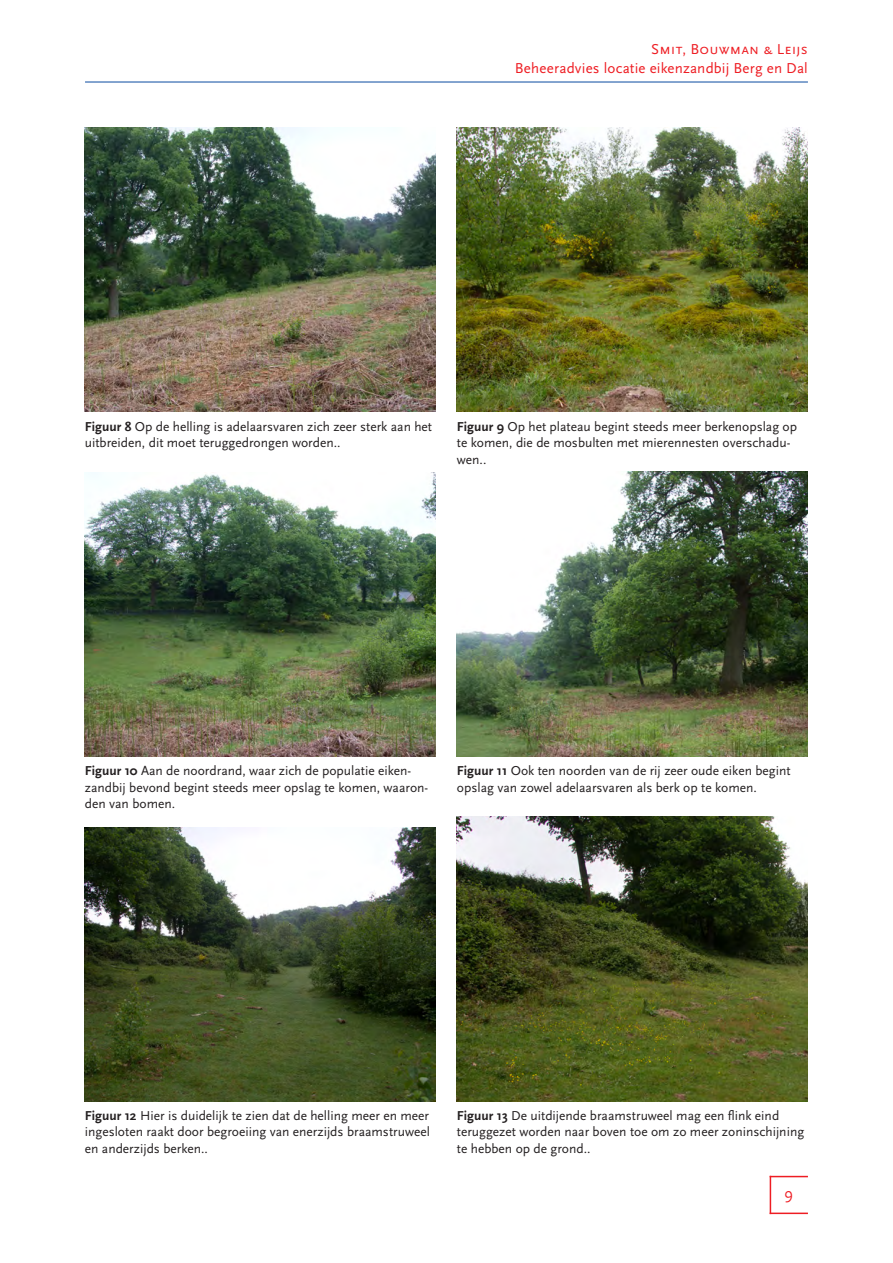
<style>
.page{position:relative;width:893px;height:1263px;background:#fff}
.page>*{position:absolute;margin:0;border:0;box-sizing:border-box;transform-origin:0 0}
.t1{font:16.5px "Scala Sans";color:#ee1d23}
.t2{font:15px "Scala Sans";letter-spacing:.01em;color:#ee1d23}
.t3{font:15px "Scala Sans Caps";letter-spacing:.01em;color:#ee1d23}
.bijschrift{font:13.5px/16.5px "Scala Sans";color:#231f20}
.s1{font-weight:700}
</style>
<div class="page">
<hr style="left:85px;top:81px;width:723px;height:2px;background:#0d4da1">
<hr style="left:770px;top:1176px;width:38px;height:1px;background:#ee1d23">
<hr style="left:770px;top:1212px;width:38px;height:2px;background:#ee1d23">
<hr style="left:770px;top:1176px;width:1px;height:38px;background:#ee1d23">
<img style="left:457px;top:816px;width:351px;height:285px">
<img style="left:85px;top:827px;width:351px;height:274px">
<img style="left:457px;top:472px;width:351px;height:285px">
<img style="left:85px;top:472px;width:351px;height:284px">
<img style="left:457px;top:128px;width:351px;height:283px">
<img style="left:85px;top:127px;width:351px;height:284px">
<p class="t3" style="left:651px;top:41px;width:158px">Smit, Bouwman &amp; Leijs</p>
<p class="t2" style="left:515px;top:60px;width:295px">Beheeradvies locatie eikenzandbij Berg en Dal</p>
<p class="bijschrift" style="left:85px;top:418px;width:349px"><span class="s1">Figuur 8</span> Op de helling is adelaarsvaren zich zeer sterk aan het uitbreiden, dit moet teruggedrongen worden..</p>
<p class="bijschrift" style="left:457px;top:418px;width:342px"><span class="s1">Figuur 9</span> Op het plateau begint steeds meer berkenopslag op te komen, die de mosbulten met mierennesten overschadu&shy;wen..</p>
<p class="bijschrift" style="left:85px;top:763px;width:345px"><span class="s1">Figuur 10</span> Aan de noordrand, waar zich de populatie eiken&shy;zandbij bevond begint steeds meer opslag te komen, waaron&shy;den van bomen.</p>
<p class="bijschrift" style="left:457px;top:763px;width:335px"><span class="s1">Figuur 11</span> Ook ten noorden van de rij zeer oude eiken begint opslag van zowel adelaarsvaren als berk op te komen.</p>
<p class="bijschrift" style="left:85px;top:1107px;width:347px;text-align:justify"><span class="s1">Figuur 12</span> Hier is duidelijk te zien dat de helling meer en meer ingesloten raakt door begroeiing van enerzijds braamstruweel en anderzijds berken..</p>
<p class="bijschrift" style="left:457px;top:1107px;width:349px"><span class="s1">Figuur 13</span> De uitdijende braamstruweel mag een flink eind teruggezet worden naar boven toe om zo meer zoninschijning te hebben op de grond..</p>
<p class="t1" style="left:784px;top:1185px;width:10px">9</p>
</div>
